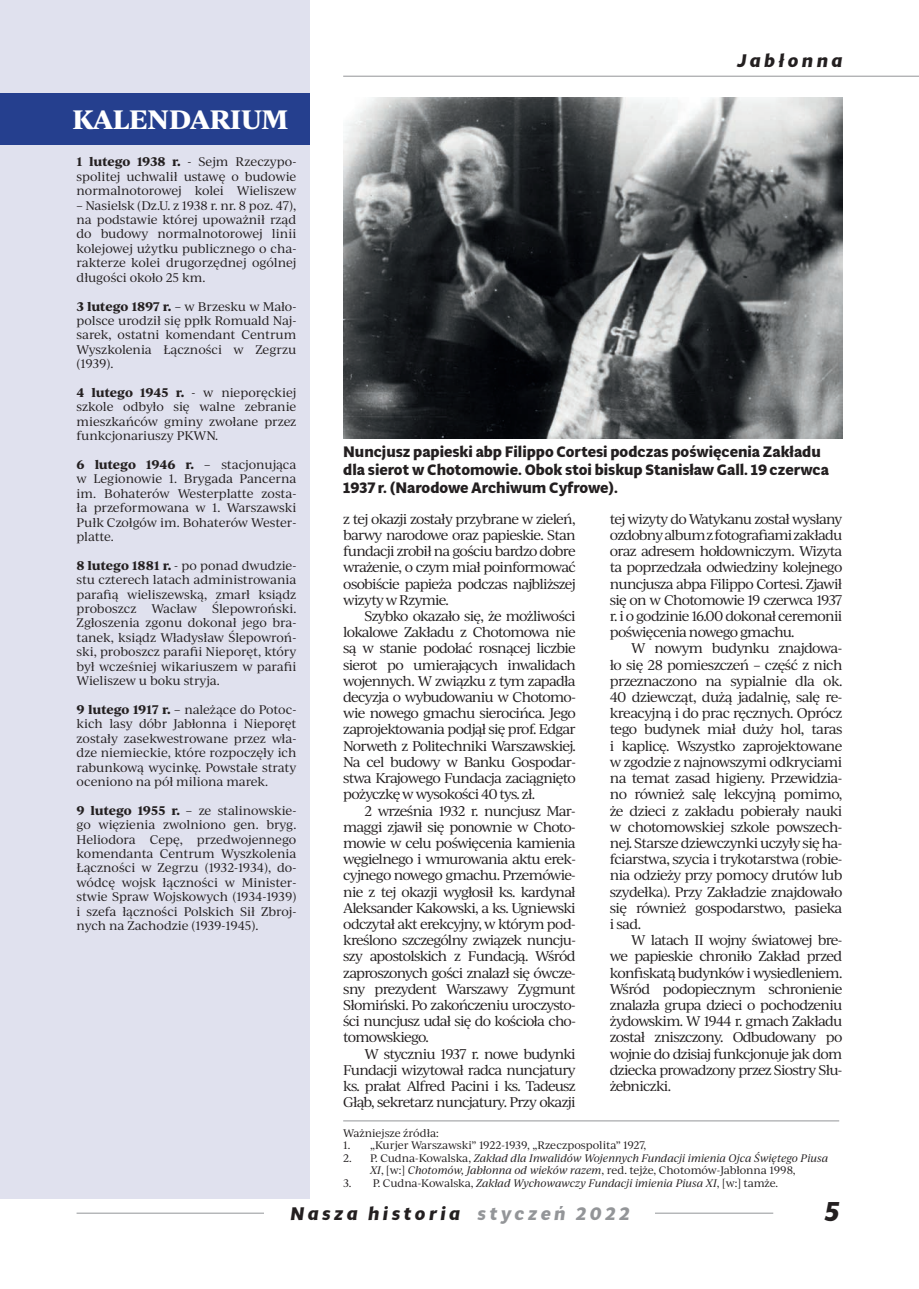
<style>
.page{position:relative;width:919px;height:1289px;background:#fff}
.page>*{position:absolute;margin:0;border:0;box-sizing:border-box;transform-origin:0 0}
.t1{font:italic 700 27px "Multi Display";color:#231f20}
.t2{font:700 25.5px "Ivy Journal";color:#fff}
.t3{font:italic 700 18px "Multi Display";letter-spacing:.2em;color:#231f20}
.t4{font:700 15px/18px "Multi Display";color:#231f20}
.t5{font:13.5px/16.2px "Ivy Journal";letter-spacing:-.055em;color:#231f20;text-align:justify}
.t6{font:12px/14.4px "Ivy Journal";letter-spacing:-.01em;color:#231f20;text-align:justify}
.t7{font:italic 10.5px/12.6px "Ivy Journal";letter-spacing:-.01em;color:#231f20;text-align:center}
.t8{font:10.5px "Ivy Journal";color:#231f20}
.s1{font-weight:700}
.s2{font-style:normal}
.s3{color:#939598}
</style>
<div class="page">
<hr style="left:77px;top:1212px;width:696px;height:1px;background:#939598">
<div style="left:264px;top:1198px;width:390px;height:30px;background:#fff"></div>
<hr style="left:343px;top:76px;width:575px;height:1px;background:#939598">
<hr style="left:343px;top:1120px;width:496px;height:1px;background:#939598">
<div style="left:0;top:0;width:309px;height:1198px;background:#e0e1ee"></div>
<div style="left:0;top:93px;width:309px;height:51px;background:#253f8e"></div>
<img style="left:343px;top:98px;width:499px;height:340px">
<h2 class="t2" style="left:73px;top:100px;width:217px">KALENDARIUM</h2>
<p class="t6" style="left:77px;top:154px;width:221px"><span class="s1">1 lutego 1938 r.</span> - Sejm Rzeczypo&shy;spolitej uchwalił ustawę o budowie normalnotorowej kolei Wieliszew</p>
<p class="t6" style="left:77px;top:197px;width:221px">– Nasielsk (Dz.U. z 1938 r. nr. 8 poz. 47), na podstawie której upoważnił rząd do budowy normalnotorowej linii kolejowej użytku publicznego o cha&shy;rakterze kolei drugorzędnej ogólnej długości około 25 km.</p>
<p class="t6" style="left:77px;top:298px;width:221px"><span class="s1">3 lutego 1897 r.</span> – w Brzesku w Mało&shy;polsce urodził się ppłk Romuald Naj&shy;sarek, ostatni komendant Centrum Wyszkolenia Łączności w Zegrzu (1939).</p>
<p class="t6" style="left:77px;top:385px;width:221px"><span class="s1">4 lutego 1945 r.</span> - w nieporęckiej szkole odbyło się walne zebranie mieszkańców gminy zwołane przez funkcjonariuszy PKWN.</p>
<p class="t6" style="left:77px;top:457px;width:221px"><span class="s1">6 lutego 1946 r.</span> – stacjonująca w Legionowie 1. Brygada Pancerna im. Bohaterów Westerplatte zosta&shy;ła przeformowana w 1. Warszawski Pułk Czołgów im. Bohaterów Wester&shy;platte.</p>
<p class="t6" style="left:77px;top:557px;width:221px"><span class="s1">8 lutego 1881 r.</span> - po ponad dwudzie&shy;stu czterech latach administrowania parafią wieliszewską, zmarł ksiądz proboszcz Wacław Ślepowroński.<br>Zgłoszenia zgonu dokonał jego bra&shy;tanek, ksiądz Władysław Ślepowroń&shy;ski, proboszcz parafii Nieporęt, który był wcześniej wikariuszem w parafii Wieliszew u boku stryja.</p>
<p class="t6" style="left:77px;top:701px;width:221px"><span class="s1">9 lutego 1917 r.</span> – należące do Potoc&shy;kich lasy dóbr Jabłonna i Nieporęt zostały zasekwestrowane przez wła&shy;dze niemieckie, które rozpoczęły ich rabunkową wycinkę. Powstałe straty oceniono na pół miliona marek.</p>
<p class="t6" style="left:77px;top:802px;width:221px"><span class="s1">9 lutego 1955 r.</span> – ze stalinowskie&shy;go więzienia zwolniono gen. bryg.<br>Heliodora Cepę, przedwojennego komendanta Centrum Wyszkolenia Łączności w Zegrzu (1932-1934), do&shy;wódcę wojsk łączności w Minister&shy;stwie Spraw Wojskowych (1934-1939) i szefa łączności Polskich Sił Zbroj&shy;nych na Zachodzie (1939-1945).</p>
<h3 class="t3" style="left:737px;top:49px;width:107px">Jabłonna</h3>
<p class="t4" style="left:343px;top:442px;width:487px">Nuncjusz papieski abp Filippo Cortesi podczas poświęcenia Zakładu dla sierot w Chotomowie. Obok stoi biskup Stanisław Gall. 19 czerwca<br>1937 r. (Narodowe Archiwum Cyfrowe).</p>
<p class="t5" style="left:343px;top:510px;width:234px">z tej okazji zostały przybrane w zieleń, barwy narodowe oraz papieskie. Stan fundacji zrobił na gościu bardzo dobre wrażenie, o czym miał poinformować osobiście papieża podczas najbliższej wizyty w Rzymie.</p>
<p class="t5" style="left:343px;top:607px;width:234px;text-indent:21px">Szybko okazało się, że możliwości lokalowe Zakładu z Chotomowa nie są w stanie podołać rosnącej liczbie sierot po umierających inwalidach wojennych. W związku z tym zapadła decyzja o wybudowaniu w Chotomo&shy;wie nowego gmachu sierocińca. Jego zaprojektowania podjął się prof. Edgar Norweth z Politechniki Warszawskiej.<br>Na cel budowy w Banku Gospodar&shy;stwa Krajowego Fundacja zaciągnięto pożyczkę w wysokości 40 tys. zł.</p>
<p class="t5" style="left:343px;top:801px;width:234px;text-indent:21px">2 września 1932 r. nuncjusz Mar&shy;maggi zjawił się ponownie w Choto&shy;mowie w celu poświęcenia kamienia węgielnego i wmurowania aktu erek&shy;cyjnego nowego gmachu. Przemówie&shy;nie z tej okazji wygłosił ks. kardynał Aleksander Kakowski, a ks. Ugniewski odczytał akt erekcyjny, w którym pod&shy;kreślono szczególny związek nuncju&shy;szy apostolskich z Fundacją. Wśród zaproszonych gości znalazł się ówcze&shy;sny prezydent Warszawy Zygmunt Słomiński. Po zakończeniu uroczysto&shy;ści nuncjusz udał się do kościoła cho&shy;tomowskiego.</p>
<p class="t5" style="left:343px;top:1044px;width:234px;text-indent:21px">W styczniu 1937 r. nowe budynki Fundacji wizytował radca nuncjatury ks. prałat Alfred Pacini i ks. Tadeusz Głąb, sekretarz nuncjatury. Przy okazji</p>
<p class="t5" style="left:609px;top:510px;width:234px">tej wizyty do Watykanu został wysłany ozdobny album z fotografiami zakładu oraz adresem hołdowniczym. Wizyta ta poprzedzała odwiedziny kolejnego nuncjusza abpa Filippo Cortesi. Zjawił się on w Chotomowie 19 czerwca 1937 r. i o godzinie 16.00 dokonał ceremonii poświęcenia nowego gmachu.</p>
<p class="t5" style="left:609px;top:639px;width:234px;text-indent:21px">W nowym budynku znajdowa&shy;ło się 28 pomieszczeń – część z nich przeznaczono na sypialnie dla ok.<br>40 dziewcząt, dużą jadalnię, salę re&shy;kreacyjną i do prac ręcznych. Oprócz tego budynek miał duży hol, taras i kaplicę. Wszystko zaprojektowane w zgodzie z najnowszymi odkryciami na temat zasad higieny. Przewidzia&shy;no również salę lekcyjną pomimo, że dzieci z zakładu pobierały nauki w chotomowskiej szkole powszech&shy;nej. Starsze dziewczynki uczyły się ha&shy;fciarstwa, szycia i trykotarstwa (robie&shy;nia odzieży przy pomocy drutów lub szydełka). Przy Zakładzie znajdowało się również gospodarstwo, pasieka i sad.</p>
<p class="t5" style="left:609px;top:931px;width:234px;text-indent:21px">W latach II wojny światowej bre&shy;we papieskie chroniło Zakład przed konfiskatą budynków i wysiedleniem.<br>Wśród podopiecznym schronienie znalazła grupa dzieci o pochodzeniu żydowskim. W 1944 r. gmach Zakładu został zniszczony. Odbudowany po wojnie do dzisiaj funkcjonuje jak dom dziecka prowadzony przez Siostry Słu&shy;żebniczki.</p>
<p class="t8" style="left:343px;top:1125px;width:97px">Ważniejsze źródła:</p>
<p class="t8" style="left:343px;top:1137px;width:305px">1. „Kurjer Warszawski” 1922-1939, „Rzeczpospolita” 1927,</p>
<p class="t7" style="left:343px;top:1151px;width:486px"><span class="s2">2. P. Cudna-Kowalska,</span> Zakład dla Inwalidów Wojennych Fundacji imienia Ojca Świętego Piusa<br>XI<span class="s2">, [w:]</span> Chotomów, Jabłonna od wieków razem<span class="s2">, red. tejże, Chotomów-Jabłonna 1998,</span></p>
<p class="t7" style="left:343px;top:1176px;width:436px"><span class="s2">3. P. Cudna-Kowalska,</span> Zakład Wychowawczy Fundacji imienia Piusa XI<span class="s2">, [w:] tamże.</span></p>
<h3 class="t3" style="left:290px;top:1201px;width:341px">Nasza historia <span class="s3">styczeń 2022</span></h3>
<h1 class="t1" style="left:824px;top:1192px;width:16px">5</h1>
</div>
